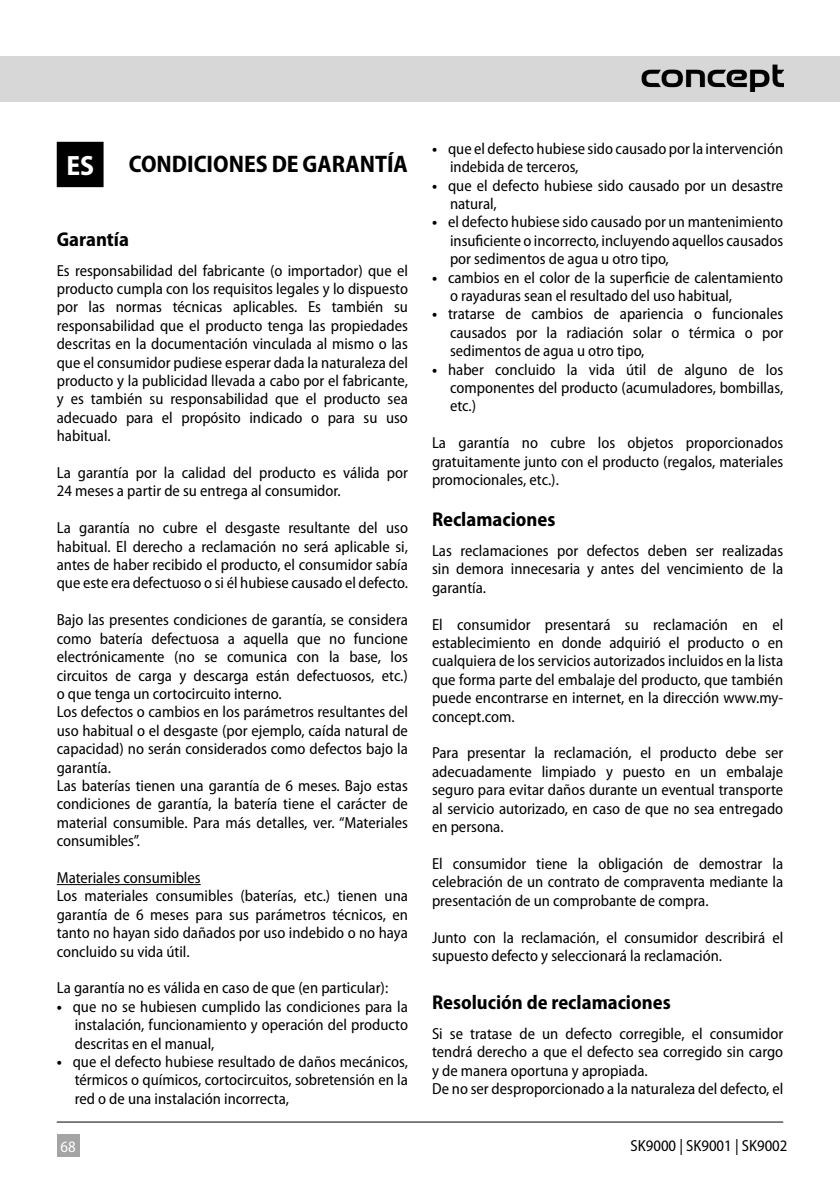
<style>
.page{position:relative;width:840px;height:1191px;background:#fff}
.page>*{position:absolute;margin:0;border:0;box-sizing:border-box;transform-origin:0 0}
.t1{font:700 semi-condensed 28px "Myriad Pro";color:#fff}
.t2{font:700 semi-condensed 24px "Myriad Pro";color:#000}
.t3{font:700 semi-condensed 20px "Myriad Pro";color:#000}
.t4{font:semi-condensed 16px/18.4px "Myriad Pro";color:#000;text-align:justify}
.t5{font:semi-condensed 16px "Myriad Pro";color:#fff}
.s1{font-weight:700}
</style>
<div class="page">
<div style="left:0;top:57px;width:839px;height:45px;background:#d7d7d7"></div>
<div style="left:57px;top:1134px;width:22px;height:23px;background:#a4a4a4"></div>
<hr style="left:57px;top:1121px;width:725px;height:1px;background:#000">
<img style="left:641px;top:65px;width:141px;height:26px">
<hr style="left:57px;top:884px;width:143px;height:1px;background:#000">
<div style="left:58px;top:143px;width:44px;height:43px;background:#000"></div>
<div style="left:57px;top:142px;width:46px;height:45px;border:2px solid #000"></div>
<h1 class="t1" style="left:66px;top:150px;width:29px">ES</h1>
<h2 class="t2" style="left:129px;top:151px;width:280px">CONDICIONES DE GARANTÍA</h2>
<p class="t3" style="left:57px;top:228px;width:74px">Garantía</p>
<p class="t4" style="left:57px;top:261px;width:352px">Es responsabilidad del fabricante (o importador) que el producto cumpla con los requisitos legales y lo dispuesto por las normas técnicas aplicables. Es también su responsabilidad que el producto tenga las propiedades descritas en la documentación vinculada al mismo o las que el consumidor pudiese esperar dada la naturaleza del producto y la publicidad llevada a cabo por el fabricante, y es también su responsabilidad que el producto sea adecuado para el propósito indicado o para su uso habitual.</p>
<p class="t4" style="left:57px;top:464px;width:352px">La garantía por la calidad del producto es válida por<br>24 meses a partir de su entrega al consumidor.</p>
<p class="t4" style="left:57px;top:519px;width:352px">La garantía no cubre el desgaste resultante del uso habitual. El derecho a reclamación no será aplicable si, antes de haber recibido el producto, el consumidor sabía que este era defectuoso o si él hubiese causado el defecto.</p>
<p class="t4" style="left:57px;top:611px;width:352px;text-align:left">Bajo las presentes condiciones de garantía, se considera como batería defectuosa a aquella que no funcione electrónicamente (no se comunica con la base, los circuitos de carga y descarga están defectuosos, etc.) o que tenga un cortocircuito interno.<br>Los defectos o cambios en los parámetros resultantes del uso habitual o el desgaste (por ejemplo, caída natural de capacidad) no serán considerados como defectos bajo la garantía.<br>Las baterías tienen una garantía de 6 meses. Bajo estas condiciones de garantía, la batería tiene el carácter de material consumible. Para más detalles, ver. “Materiales consumibles”.</p>
<p class="t4" style="left:57px;top:868px;width:352px;text-align:left">Materiales consumibles<br>Los materiales consumibles (baterías, etc.) tienen una garantía de 6 meses para sus parámetros técnicos, en tanto no hayan sido dañados por uso indebido o no haya concluido su vida útil.</p>
<p class="t4" style="left:57px;top:979px;width:333px">La garantía no es válida en caso de que (en particular):</p>
<p class="t4" style="left:75px;top:997px;width:334px;text-indent:-18px"><span class="s1">•</span> que no se hubiesen cumplido las condiciones para la instalación, funcionamiento y operación del producto descritas en el manual,</p>
<p class="t4" style="left:75px;top:1052px;width:334px;text-indent:-18px"><span class="s1">•</span> que el defecto hubiese resultado de daños mecánicos, térmicos o químicos, cortocircuitos, sobretensión en la red o de una instalación incorrecta,</p>
<p class="t4" style="left:450px;top:140px;width:334px;text-indent:-18px"><span class="s1">•</span> que el defecto hubiese sido causado por la intervención indebida de terceros,</p>
<p class="t4" style="left:450px;top:176px;width:334px;text-indent:-18px"><span class="s1">•</span> que el defecto hubiese sido causado por un desastre natural,</p>
<p class="t4" style="left:450px;top:213px;width:334px;text-indent:-18px"><span class="s1">•</span> el defecto hubiese sido causado por un mantenimiento insuficiente o incorrecto, incluyendo aquellos causados por sedimentos de agua u otro tipo,</p>
<p class="t4" style="left:450px;top:268px;width:334px;text-indent:-18px"><span class="s1">•</span> cambios en el color de la superficie de calentamiento o rayaduras sean el resultado del uso habitual,</p>
<p class="t4" style="left:450px;top:305px;width:334px;text-indent:-18px"><span class="s1">•</span> tratarse de cambios de apariencia o funcionales causados por la radiación solar o térmica o por sedimentos de agua u otro tipo,</p>
<p class="t4" style="left:450px;top:360px;width:334px;text-indent:-18px"><span class="s1">•</span> haber concluido la vida útil de alguno de los componentes del producto (acumuladores, bombillas, etc.)</p>
<p class="t4" style="left:432px;top:434px;width:352px">La garantía no cubre los objetos proporcionados gratuitamente junto con el producto (regalos, materiales promocionales, etc.).</p>
<p class="t3" style="left:432px;top:508px;width:125px">Reclamaciones</p>
<p class="t4" style="left:432px;top:542px;width:352px">Las reclamaciones por defectos deben ser realizadas sin demora innecesaria y antes del vencimiento de la garantía.</p>
<p class="t4" style="left:432px;top:615px;width:352px">El consumidor presentará su reclamación en el establecimiento en donde adquirió el producto o en cualquiera de los servicios autorizados incluidos en la lista que forma parte del embalaje del producto, que también puede encontrarse en internet, en la dirección www.my&shy;concept.com.</p>
<p class="t4" style="left:432px;top:744px;width:352px">Para presentar la reclamación, el producto debe ser adecuadamente limpiado y puesto en un embalaje seguro para evitar daños durante un eventual transporte al servicio autorizado, en caso de que no sea entregado en persona.</p>
<p class="t4" style="left:432px;top:854px;width:352px">El consumidor tiene la obligación de demostrar la celebración de un contrato de compraventa mediante la presentación de un comprobante de compra.</p>
<p class="t4" style="left:432px;top:928px;width:352px">Junto con la reclamación, el consumidor describirá el supuesto defecto y seleccionará la reclamación.</p>
<p class="t3" style="left:432px;top:991px;width:240px">Resolución de reclamaciones</p>
<p class="t4" style="left:432px;top:1024px;width:352px;text-align:left">Si se tratase de un defecto corregible, el consumidor tendrá derecho a que el defecto sea corregido sin cargo y de manera oportuna y apropiada.<br>De no ser desproporcionado a la naturaleza del defecto, el</p>
<p class="t5" style="left:60px;top:1138px;width:17px">68</p>
<p class="t4" style="left:630px;top:1136px;width:158px">SK9000 | SK9001 | SK9002</p>
</div>
